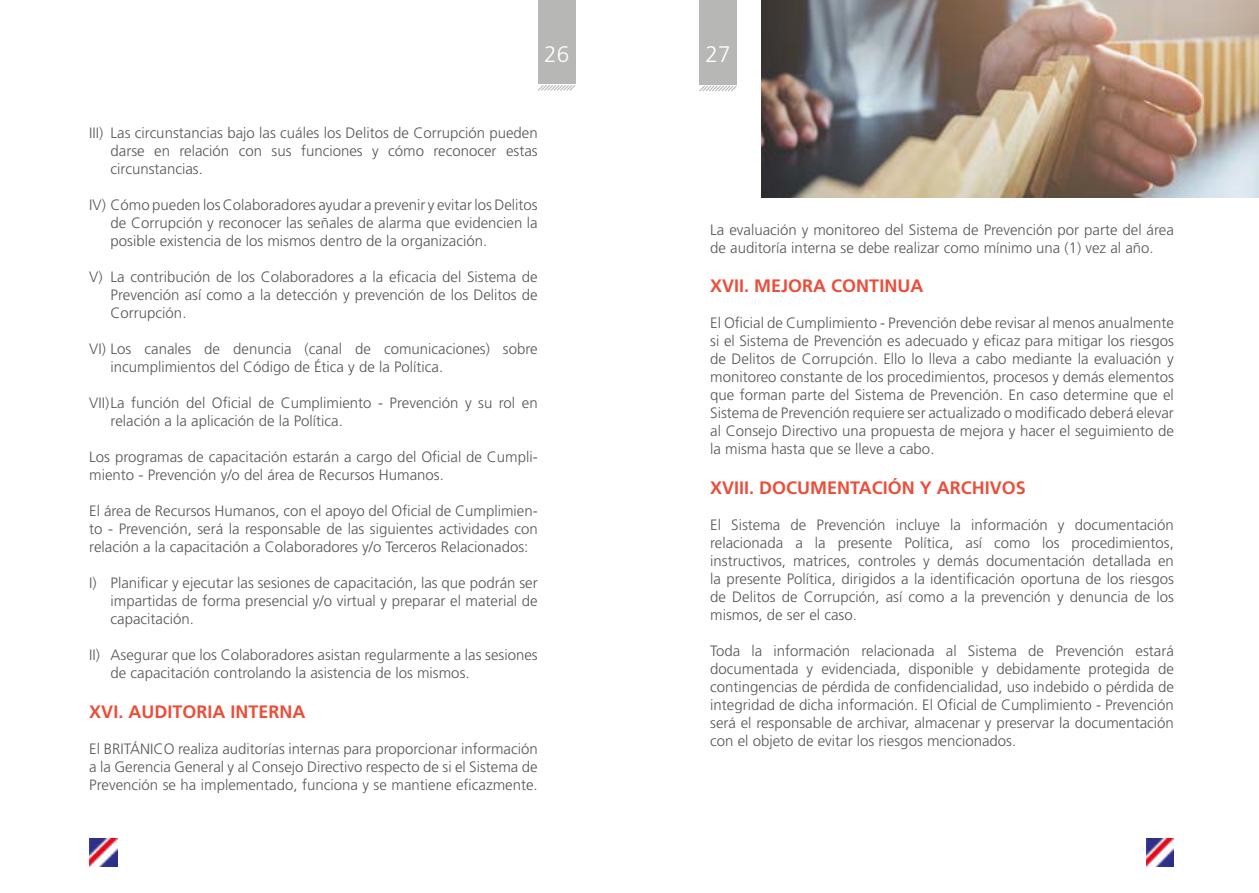
<style>
.page{position:relative;width:1259px;height:893px;background:#fff}
.page>*{position:absolute;margin:0;border:0;box-sizing:border-box;transform-origin:0 0}
.t1{font:300 22.5px "Frutiger LT Std";color:#fff}
.t2{font:700 18px "Frutiger LT Std";color:#ea4f3c}
.t3{font:300 15px/18px "Frutiger LT Std";color:#575756;text-align:justify}
</style>
<div class="page">
<img style="left:89px;top:839px;width:28px;height:28px">
<img style="left:1146px;top:839px;width:28px;height:28px">
<div style="left:699px;top:0;width:38px;height:92px;background:#b7b7b6"></div>
<div style="left:538px;top:0;width:38px;height:91px;background:#b7b7b6"></div>
<img style="left:761px;top:0;width:498px;height:197px">
<h1 class="t1" style="left:544px;top:42px;width:27px">26</h1>
<h1 class="t1" style="left:705px;top:42px;width:27px">27</h1>
<p class="t3" style="left:111px;top:124px;width:428px;text-indent:-21px">III) Las circunstancias bajo las cuáles los Delitos de Corrupción pueden darse en relación con sus funciones y cómo reconocer estas circunstancias.</p>
<p class="t3" style="left:111px;top:196px;width:429px;text-indent:-21px">IV) Cómo pueden los Colaboradores ayudar a prevenir y evitar los Delitos de Corrupción y reconocer las señales de alarma que evidencien la posible existencia de los mismos dentro de la organización.</p>
<p class="t3" style="left:111px;top:268px;width:428px;text-indent:-21px">V) La contribución de los Colaboradores a la eficacia del Sistema de Prevención así como a la detección y prevención de los Delitos de Corrupción.</p>
<p class="t3" style="left:111px;top:340px;width:428px;text-indent:-21px">VI) Los canales de denuncia (canal de comunicaciones) sobre incumplimientos del Código de Ética y de la Política.</p>
<p class="t3" style="left:111px;top:394px;width:428px;text-indent:-21px">VII)La función del Oficial de Cumplimiento - Prevención y su rol en relación a la aplicación de la Política.</p>
<p class="t3" style="left:89px;top:448px;width:450px">Los programas de capacitación estarán a cargo del Oficial de Cumpli&shy;miento - Prevención y/o del área de Recursos Humanos.</p>
<p class="t3" style="left:89px;top:502px;width:450px">El área de Recursos Humanos, con el apoyo del Oficial de Cumplimien&shy;to - Prevención, será la responsable de las siguientes actividades con relación a la capacitación a Colaboradores y/o Terceros Relacionados:</p>
<p class="t3" style="left:111px;top:574px;width:428px;text-indent:-21px">I) Planificar y ejecutar las sesiones de capacitación, las que podrán ser impartidas de forma presencial y/o virtual y preparar el material de capacitación.</p>
<p class="t3" style="left:111px;top:646px;width:429px;text-indent:-21px">II) Asegurar que los Colaboradores asistan regularmente a las sesiones de capacitación controlando la asistencia de los mismos.</p>
<p class="t2" style="left:89px;top:701px;width:218px">XVI. AUDITORIA INTERNA</p>
<p class="t3" style="left:89px;top:740px;width:450px">El BRITÁNICO realiza auditorías internas para proporcionar información a la Gerencia General y al Consejo Directivo respecto de si el Sistema de Prevención se ha implementado, funciona y se mantiene eficazmente.</p>
<p class="t3" style="left:710px;top:221px;width:465px">La evaluación y monitoreo del Sistema de Prevención por parte del área de auditoría interna se debe realizar como mínimo una (1) vez al año.</p>
<p class="t2" style="left:710px;top:275px;width:215px">XVII. MEJORA CONTINUA</p>
<p class="t3" style="left:710px;top:314px;width:465px">El Oficial de Cumplimiento - Prevención debe revisar al menos anualmente si el Sistema de Prevención es adecuado y eficaz para mitigar los riesgos de Delitos de Corrupción. Ello lo lleva a cabo mediante la evaluación y monitoreo constante de los procedimientos, procesos y demás elementos que forman parte del Sistema de Prevención. En caso determine que el Sistema de Prevención requiere ser actualizado o modificado deberá elevar al Consejo Directivo una propuesta de mejora y hacer el seguimiento de la misma hasta que se lleve a cabo.</p>
<p class="t2" style="left:710px;top:477px;width:317px">XVIII. DOCUMENTACIÓN Y ARCHIVOS</p>
<p class="t3" style="left:710px;top:516px;width:465px">El Sistema de Prevención incluye la información y documentación relacionada a la presente Política, así como los procedimientos, instructivos, matrices, controles y demás documentación detallada en la presente Política, dirigidos a la identificación oportuna de los riesgos de Delitos de Corrupción, así como a la prevención y denuncia de los mismos, de ser el caso.</p>
<p class="t3" style="left:710px;top:642px;width:465px">Toda la información relacionada al Sistema de Prevención estará documentada y evidenciada, disponible y debidamente protegida de contingencias de pérdida de confidencialidad, uso indebido o pérdida de integridad de dicha información. El Oficial de Cumplimiento - Prevención será el responsable de archivar, almacenar y preservar la documentación con el objeto de evitar los riesgos mencionados.</p>
</div>
